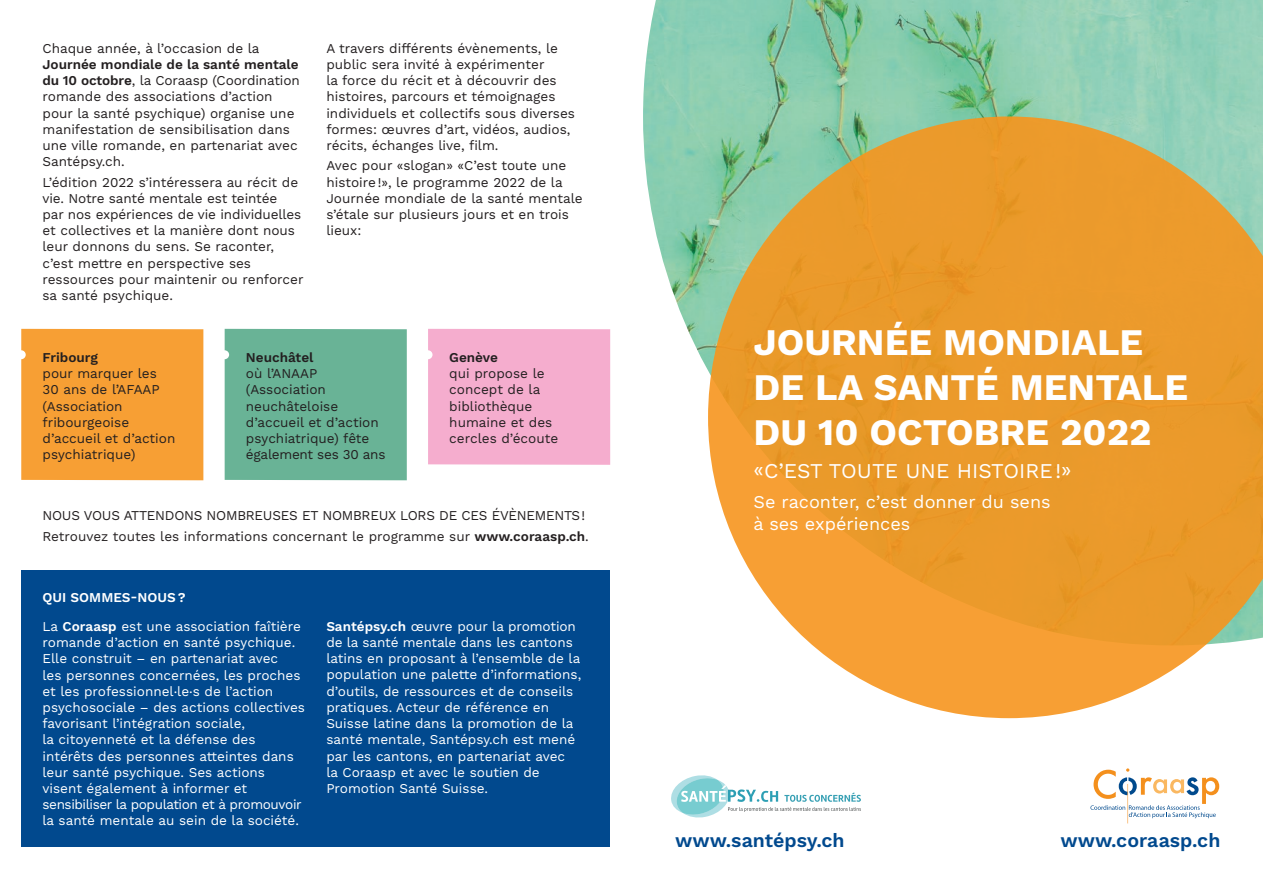
<style>
.page{position:relative;width:1263px;height:893px;background:#fff}
.page>*{position:absolute;margin:0;border:0;box-sizing:border-box;transform-origin:0 0}
.t1{font:700 37.5px/45px "Work Sans";color:#fff}
.t2{font:21px "Work Sans";color:#fff}
.t3{font:600 19.5px "Work Sans";color:#01498e}
.t4{font:18px/21.6px "Work Sans";color:#fff}
.t5{font:13.5px/16.2px "Work Sans";color:#231f20}
.t6{font:13.5px/16.2px "Work Sans";color:#fff}
.t7{font:13.5px/20.4px "Work Sans";letter-spacing:-.02em;color:#231f20}
.t8{font:600 13.5px "Work Sans";color:#231f20}
.s1{font-weight:600}
</style>
<div class="page">
<img style="left:643px;top:0;width:620px;height:370px">
<div style="left:21px;top:571px;width:589px;height:276px;background:#01498e"></div>
<svg style="left:708px;top:116px;width:555px;height:602px;background:#e5a74a"></svg>
<svg style="left:1090px;top:768px;width:129px;height:50px"></svg>
<hr style="left:1127px;top:784px;width:1px;height:39px;background:#f4901d">
<svg style="left:671px;top:775px;width:190px;height:43px"></svg>
<div style="left:21px;top:329px;width:182px;height:151px;background:#f79f34"></div>
<div style="left:428px;top:329px;width:182px;height:136px;background:#f5adce"></div>
<div style="left:225px;top:329px;width:182px;height:151px;background:#69b396"></div>
<p class="t5" style="left:43px;top:41px;width:219px">Chaque année, à l’occasion de la</p>
<p class="t5" style="left:43px;top:57px;width:259px"><span class="s1">Journée mondiale de la santé mentale du 10 octobre</span>, la Coraasp (Coordination romande des associations d’action pour la santé psychique) organise une manifestation de sensibilisation dans une ville romande, en partenariat avec Santépsy.ch.</p>
<p class="t5" style="left:43px;top:175px;width:263px">L’édition 2022 s’intéressera au récit de vie. Notre santé mentale est teintée<br>par nos expériences de vie individuelles et collectives et la manière dont nous leur donnons du sens. Se raconter, c’est mettre en perspective ses ressources pour maintenir ou renforcer sa santé psychique.</p>
<p class="t5" style="left:326px;top:41px;width:250px">A travers différents évènements, le public sera invité à expérimenter<br>la force du récit et à découvrir des histoires, parcours et témoignages individuels et collectifs sous diverses formes: œuvres d’art, vidéos, audios, récits, échanges live, film.</p>
<p class="t5" style="left:326px;top:158px;width:258px">Avec pour «slogan» «C’est toute une histoire!», le programme 2022 de la<br>Journée mondiale de la santé mentale s’étale sur plusieurs jours et en trois lieux:</p>
<p class="t8" style="left:43px;top:349px;width:57px">Fribourg</p>
<p class="t5" style="left:43px;top:366px;width:134px">pour marquer les<br>30 ans de l’AFAAP (Association fribourgeoise d’accueil et d’action psychiatrique)</p>
<p class="t8" style="left:246px;top:349px;width:69px">Neuchâtel</p>
<p class="t5" style="left:246px;top:366px;width:141px">où l’ANAAP (Association neuchâteloise d’accueil et d’action psychiatrique) fête également ses 30 ans</p>
<p class="t8" style="left:449px;top:349px;width:50px">Genève</p>
<p class="t5" style="left:449px;top:366px;width:110px">qui propose le concept de la bibliothèque humaine et des cercles d’écoute</p>
<p class="t7" style="left:43px;top:506px;width:548px">NOUS VOUS ATTENDONS NOMBREUSES ET NOMBREUX LORS DE CES ÉVÈNEMENTS!<br>Retrouvez toutes les informations concernant le programme sur <span class="s1">www.coraasp.ch</span>.</p>
<p class="t6" style="left:43px;top:584px;width:260px;line-height:29px"><span class="s1">QUI SOMMES-NOUS?<br></span>La <span class="s1">Coraasp</span> est une association faîtière</p>
<p class="t6" style="left:43px;top:635px;width:264px">romande d’action en santé psychique.<br>Elle construit – en partenariat avec<br>les personnes concernées, les proches et les professionnel.le.s de l’action psychosociale – des actions collectives favorisant l’intégration sociale,<br>la citoyenneté et la défense des intérêts des personnes atteintes dans leur santé psychique. Ses actions visent également à informer et sensibiliser la population et à promouvoir la santé mentale au sein de la société.</p>
<p class="t6" style="left:326px;top:619px;width:256px"><span class="s1">Santépsy.ch</span> œuvre pour la promotion de la santé mentale dans les cantons latins en proposant à l’ensemble de la population une palette d’informations, d’outils, de ressources et de conseils pratiques. Acteur de référence en Suisse latine dans la promotion de la santé mentale, Santépsy.ch est mené par les cantons, en partenariat avec<br>la Coraasp et avec le soutien de Promotion Santé Suisse.</p>
<h1 class="t1" style="left:753px;top:321px;width:436px">JOURNÉE MONDIALE<br>DE LA SANTÉ MENTALE<br>DU 10 OCTOBRE 2022</h1>
<h2 class="t2" style="left:753px;top:459px;width:320px">«C’EST TOUTE UNE HISTOIRE!»</h2>
<h3 class="t4" style="left:753px;top:492px;width:299px">Se raconter, c’est donner du sens à ses expériences</h3>
<h3 class="t3" style="left:675px;top:829px;width:171px">www.santépsy.ch</h3>
<h3 class="t3" style="left:1060px;top:829px;width:161px">www.coraasp.ch</h3>
</div>
